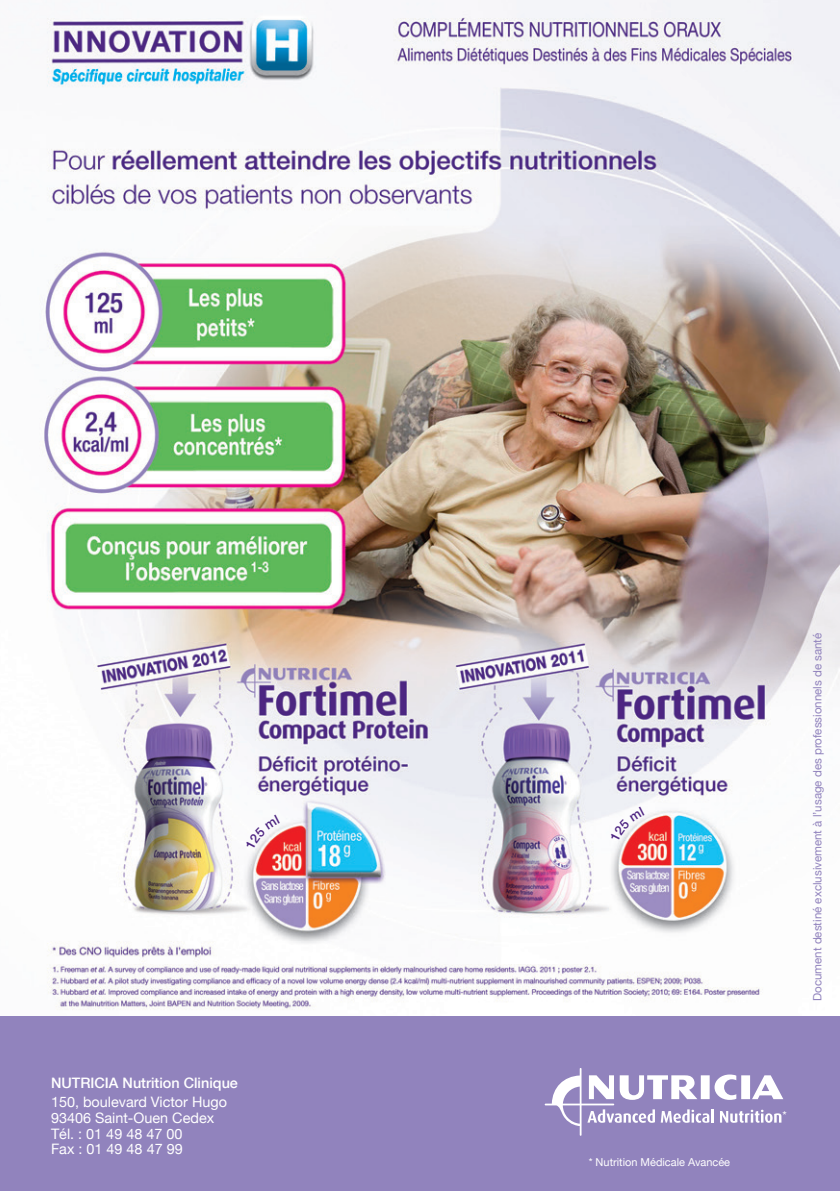
<style>
.page{position:relative;width:840px;height:1191px;background:#fff}
.page>*{position:absolute;margin:0;border:0;box-sizing:border-box;transform-origin:0 0}
.t1{font:14.4px/15.8px "Helvetica Neue";color:#fff}
.t2{font:500 14.4px "Helvetica Neue";color:#fff}
.t3{font:12.4px "Helvetica Neue";color:#fff}
.t4{font:11.6px "Helvetica Neue";color:#9183bd}
.t5{font:11px "Helvetica Neue";color:#fff}
</style>
<div class="page">
<img style="left:44px;top:0;width:795px;height:1010px">
<div style="left:0;top:1016px;width:839px;height:175px;background:#9183bd"></div>
<svg style="left:544px;top:1068px;width:238px;height:67px"></svg>
<svg style="left:609px;top:806px;width:35px;height:35px"></svg>
<svg style="left:245px;top:814px;width:35px;height:35px"></svg>
<p class="t2" style="left:51px;top:1074px;width:188px">NUTRICIA Nutrition Clinique</p>
<p class="t1" style="left:51px;top:1093px;width:177px">150, boulevard Victor Hugo<br>93406 Saint-Ouen Cedex<br>Tél. : 01 49 48 47 00<br>Fax : 01 49 48 47 99</p>
<p class="t5" style="left:588px;top:1155px;width:143px">* Nutrition Médicale Avancée</p>
<p class="t4" style="left:810px;top:1001px;width:369px;rotate:-90deg">Document destiné exclusivement à l’usage des professionnels de santé</p>
<p class="t3" style="left:782px;top:1108px;width:6px">*</p>
</div>
